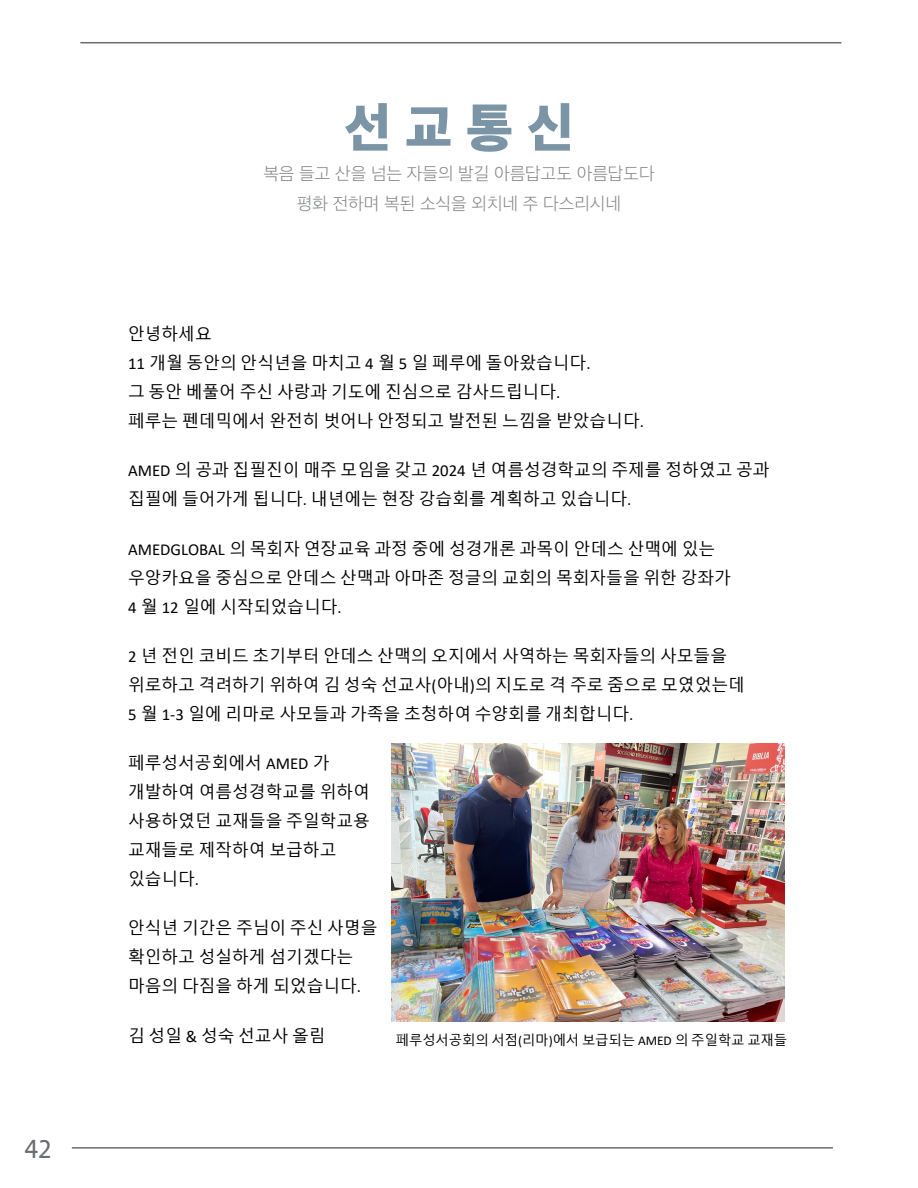
<style>
.page{position:relative;width:918px;height:1188px;background:#fff}
.page>*{position:absolute;margin:0;border:0;box-sizing:border-box;transform-origin:0 0}
.t1{font:800 54px "Apple SD Gothic Neo";color:#7b95a6}
.t2{font:27px "Seravek";color:#6c6d70}
.t3{font:200 18px "Apple SD Gothic Neo";color:#848689}
.t4{font:16.8px/29px "Malgun Gothic";color:#000}
.t5{font:13.35px "Malgun Gothic";color:#000}
.s1{font-family:"Calibri"}
</style>
<div class="page">
<img style="left:391px;top:743px;width:393px;height:279px">
<hr style="left:80px;top:42px;width:761px;height:1px;background:#6c6d70">
<hr style="left:72px;top:1147px;width:761px;height:2px;background:#6c6d70">
<h2 class="t2" style="left:24px;top:1128px;width:29px">42</h2>
<p class="t1" style="left:344px;top:99px;width:231px">선 교 통 신</p>
<p class="t3" style="left:263px;top:164px;width:393px">복음 들고 산을 넘는 자들의 발길 아름답고도 아름답도다</p>
<p class="t3" style="left:297px;top:194px;width:326px">평화 전하며 복된 소식을 외치네 주 다스리시네</p>
<p class="t4" style="left:128px;top:320px;width:517px">안녕하세요<br><span class="s1">11</span> 개월 동안의 안식년을 마치고 <span class="s1">4</span> 월 <span class="s1">5</span> 일 페루에 돌아왔습니다<span class="s1">.<br></span>그 동안 베풀어 주신 사랑과 기도에 진심으로 감사드립니다<span class="s1">.<br></span>페루는 펜데믹에서 완전히 벗어나 안정되고 발전된 느낌을 받았습니다<span class="s1">.</span></p>
<p class="t4" style="left:128px;top:456px;width:643px"><span class="s1">AMED</span> 의 공과 집필진이 매주 모임을 갖고 <span class="s1">2024</span> 년 여름성경학교의 주제를 정하였고 공과 집필에 들어가게 됩니다<span class="s1">.</span> 내년에는 현장 강습회를 계획하고 있습니다<span class="s1">.</span></p>
<p class="t4" style="left:128px;top:535px;width:604px"><span class="s1">AMEDGLOBAL</span> 의 목회자 연장교육 과정 중에 성경개론 과목이 안데스 산맥에 있는 우앙카요을 중심으로 안데스 산맥과 아마존 정글의 교회의 목회자들을 위한 강좌가<br><span class="s1">4</span> 월 <span class="s1">12</span> 일에 시작되었습니다<span class="s1">.</span></p>
<p class="t4" style="left:128px;top:642px;width:618px"><span class="s1">2</span> 년 전인 코비드 초기부터 안데스 산맥의 오지에서 사역하는 목회자들의 사모들을 위로하고 격려하기 위하여 김 성숙 선교사<span class="s1">(</span>아내<span class="s1">)</span>의 지도로 격 주로 줌으로 모였었는데<br><span class="s1">5</span> 월 <span class="s1">1-3</span> 일에 리마로 사모들과 가족을 초청하여 수양회를 개최합니다<span class="s1">.</span></p>
<p class="t4" style="left:128px;top:749px;width:243px">페루성서공회에서 <span class="s1">AMED</span> 가 개발하여 여름성경학교를 위하여 사용하였던 교재들을 주일학교용 교재들로 제작하여 보급하고 있습니다<span class="s1">.</span></p>
<p class="t4" style="left:128px;top:914px;width:251px">안식년 기간은 주님이 주신 사명을 확인하고 성실하게 섬기겠다는 마음의 다짐을 하게 되었습니다<span class="s1">.</span></p>
<p class="t4" style="left:128px;top:1021px;width:199px">김 성일 <span class="s1">&amp;</span> 성숙 선교사 올림</p>
<p class="t5" style="left:396px;top:1032px;width:393px">페루성서공회의 서점<span class="s1">(</span>리마<span class="s1">)</span>에서 보급되는 <span class="s1">AMED</span> 의 주일학교 교재들</p>
</div>
